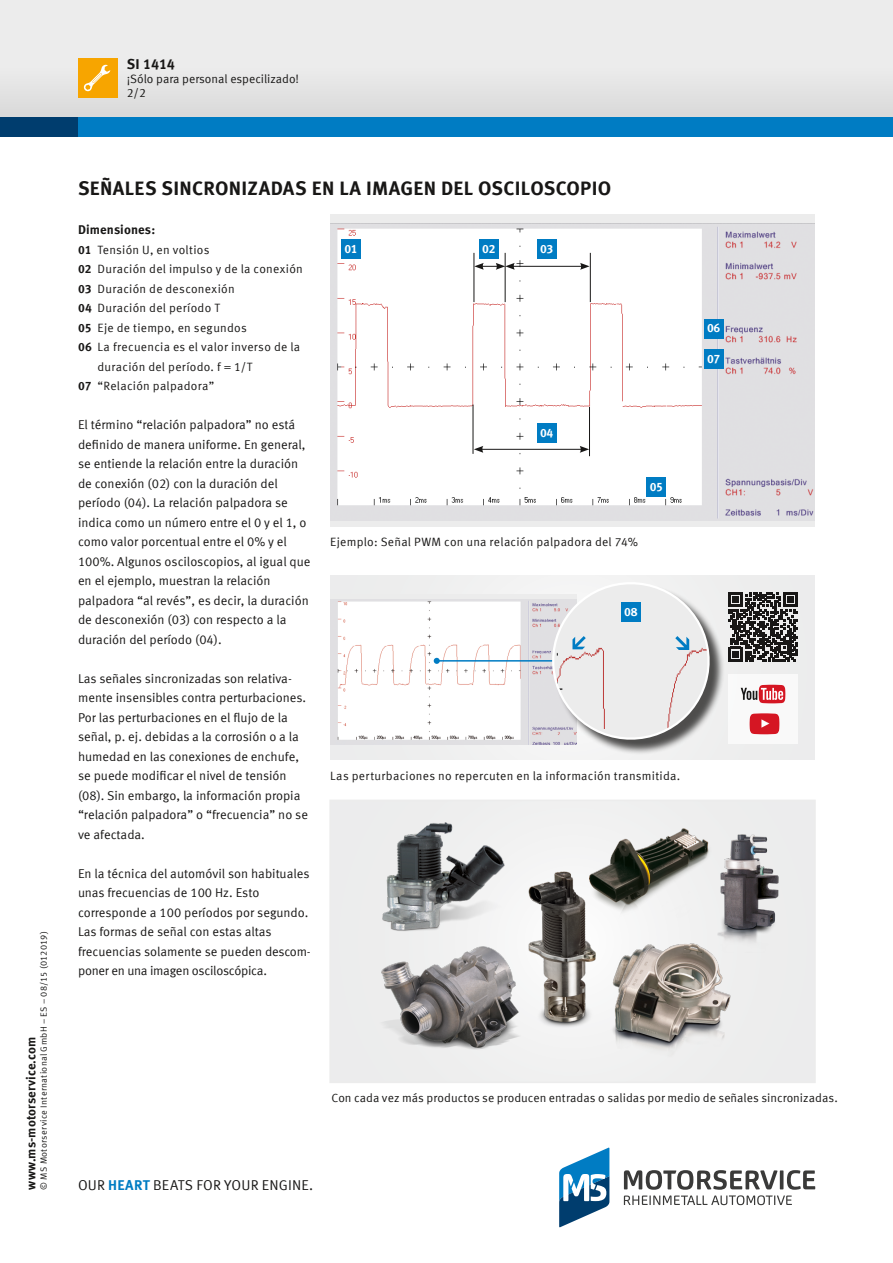
<style>
.page{position:relative;width:893px;height:1263px;background:#fff}
.page>*{position:absolute;margin:0;border:0;box-sizing:border-box;transform-origin:0 0}
.t1{font:700 19.5px "Meta Offc Pro";letter-spacing:.015em;color:#181716}
.t2{font:14.25px "Meta Offc Pro Norm";letter-spacing:.01em;color:#181716}
.t3{font:700 14.25px "Meta Offc Pro";letter-spacing:-.015em;color:#181716}
.t4{font:12.75px/19.5px "Meta Offc Pro Norm";color:#181716}
.t5{font:700 12.75px "Meta Offc Pro";letter-spacing:.01em;color:#181716}
.t6{font:12px "Meta Offc Pro Norm";letter-spacing:.02em;color:#181716}
.t7{font:12px "Meta Offc Pro Norm";color:#181716}
.t8{font:700 12px "Meta Offc Pro";letter-spacing:-.025em;color:#fff}
.t9{font:9px "Meta Offc Pro Norm";letter-spacing:.03em;color:#181716}
.s1{font-family:"Meta Offc Pro";font-weight:700}
.s2{font-family:"Meta Offc Pro Norm";font-weight:400;font-size:12.9px;color:#181716}
.s3{font-family:"Meta Offc Pro";font-weight:700;color:#007cc3}
</style>
<div class="page">
<svg style="left:559px;top:1147px;width:50px;height:80px"></svg>
<svg style="left:624px;top:1170px;width:191px;height:35px"></svg>
<div style="left:0;top:0;width:893px;height:127px;background:#ececec"></div>
<div style="left:0;top:68px;width:893px;height:49px;background:#e2e2e2"></div>
<div style="left:0;top:117px;width:893px;height:19px;background:#003d6e"></div>
<div style="left:78px;top:117px;width:815px;height:19px;background:#007cc3"></div>
<div style="left:78px;top:58px;width:39px;height:39px;background:#f7a500"></div>
<svg style="left:83px;top:64px;width:27px;height:28px"></svg>
<div style="left:330px;top:575px;width:485px;height:185px;background:#ededed"></div>
<img style="left:330px;top:599px;width:212px;height:146px">
<hr style="left:437px;top:660px;width:194px;height:2px;background:#007cc3">
<svg style="left:434px;top:658px;width:6px;height:6px"></svg>
<div style="left:554px;top:584px;width:171px;height:171px;background:#181716;opacity:.75"></div>
<div style="left:330px;top:800px;width:485px;height:282px;background:#ededed"></div>
<div style="left:329px;top:800px;width:487px;height:283px;border:2px solid #ececec"></div>
<div style="left:330px;top:214px;width:485px;height:312px;background:#ececec"></div>
<img style="left:330px;top:223px;width:485px;height:297px">
<hr style="left:589px;top:407px;width:1px;height:49px;background:#181716">
<hr style="left:473px;top:405px;width:1px;height:49px;background:#181716">
<hr style="left:481px;top:449px;width:101px;height:1px;background:#181716">
<svg style="left:474px;top:446px;width:9px;height:7px"></svg>
<svg style="left:580px;top:446px;width:9px;height:7px"></svg>
<hr style="left:474px;top:253px;width:1px;height:49px;background:#181716">
<hr style="left:505px;top:253px;width:1px;height:49px;background:#181716">
<hr style="left:590px;top:253px;width:1px;height:49px;background:#181716">
<hr style="left:512px;top:266px;width:70px;height:1px;background:#181716">
<svg style="left:474px;top:263px;width:41px;height:7px"></svg>
<svg style="left:580px;top:263px;width:10px;height:7px"></svg>
<svg style="left:728px;top:592px;width:70px;height:69px"></svg>
<div style="left:728px;top:674px;width:70px;height:69px;background:#fff"></div>
<svg style="left:750px;top:713px;width:29px;height:21px"></svg>
<svg style="left:741px;top:685px;width:44px;height:18px"></svg>
<img style="left:381px;top:959px;width:132px;height:90px">
<img style="left:613px;top:925px;width:118px;height:124px">
<img style="left:382px;top:822px;width:123px;height:137px">
<img style="left:606px;top:828px;width:102px;height:97px">
<img style="left:708px;top:834px;width:71px;height:118px">
<img style="left:507px;top:867px;width:106px;height:171px">
<div style="left:341px;top:239px;width:20px;height:20px;background:#007cc3"></div>
<div style="left:479px;top:239px;width:20px;height:20px;background:#007cc3"></div>
<div style="left:537px;top:239px;width:19px;height:20px;background:#007cc3"></div>
<div style="left:537px;top:423px;width:19px;height:20px;background:#007cc3"></div>
<div style="left:647px;top:477px;width:19px;height:20px;background:#007cc3"></div>
<div style="left:704px;top:319px;width:19px;height:19px;background:#007cc3"></div>
<div style="left:704px;top:350px;width:19px;height:19px;background:#007cc3"></div>
<svg style="left:542px;top:582px;width:177px;height:167px"></svg>
<p class="t3" style="left:127px;top:53px;width:50px">SI 1414</p>
<p class="t6" style="left:127px;top:84px;width:21px">2/2</p>
<p class="t7" style="left:127px;top:70px;width:174px">¡Sólo para personal especilizado!</p>
<p class="t9" style="left:37px;top:1189px;width:260px;rotate:-90deg">© MS Motorservice International GmbH – ES – 08/15 (012019)</p>
<p class="t5" style="left:21px;top:1189px;width:154px;rotate:-90deg">www.ms-motorservice.com</p>
<h1 class="t1" style="left:78px;top:173px;width:535px">SEÑALES SINCRONIZADAS EN LA IMAGEN DEL OSCILOSCOPIO</h1>
<p class="t5" style="left:78px;top:220px;width:79px">Dimensiones:</p>
<p class="t6" style="left:78px;top:240px;width:133px"><span class="s1">01</span> Tensión U, en voltios</p>
<p class="t6" style="left:78px;top:260px;width:226px"><span class="s1">02</span> Duración del impulso y de la conexión</p>
<p class="t6" style="left:78px;top:279px;width:158px"><span class="s1">03</span> Duración de desconexión</p>
<p class="t6" style="left:78px;top:299px;width:143px"><span class="s1">04</span> Duración del período T</p>
<p class="t6" style="left:78px;top:318px;width:170px"><span class="s1">05</span> Eje de tiempo, en segundos</p>
<p class="t6" style="left:78px;top:338px;width:224px"><span class="s1">06</span> La frecuencia es el valor inverso de la</p>
<p class="t6" style="left:97px;top:357px;width:156px">duración del período. f = 1/T</p>
<p class="t6" style="left:78px;top:377px;width:138px"><span class="s1">07</span> “Relación palpadora”</p>
<p class="t4" style="left:78px;top:414px;width:234px">El término “relación palpadora” no está definido de manera uniforme. En general, se entiende la relación entre la duración de conexión (02) con la duración del período (04). La relación palpadora se indica como un número entre el 0 y el 1, o como valor porcentual entre el 0% y el 100%. Algunos osciloscopios, al igual que en el ejemplo, muestran la relación palpadora “al revés”, es decir, la duración de desconexión (03) con respecto a la duración del período (04).</p>
<p class="t4" style="left:78px;top:667px;width:232px">Las señales sincronizadas son relativa&shy;mente insensibles contra perturbaciones.<br>Por las perturbaciones en el flujo de la señal, p. ej. debidas a la corrosión o a la humedad en las conexiones de enchufe, se puede modificar el nivel de tensión (08). Sin embargo, la información propia “relación palpadora” o “frecuencia” no se ve afectada.</p>
<p class="t4" style="left:78px;top:862px;width:234px">En la técnica del automóvil son habituales unas frecuencias de 100 Hz. Esto corresponde a 100 períodos por segundo.<br>Las formas de señal con estas altas frecuencias solamente se pueden descom&shy;poner en una imagen osciloscópica.</p>
<p class="t8" style="left:344px;top:239px;width:15px">0 1<span class="s2">1</span></p>
<p class="t8" style="left:482px;top:239px;width:15px">02</p>
<p class="t8" style="left:540px;top:239px;width:15px">03</p>
<p class="t8" style="left:540px;top:423px;width:15px">04</p>
<p class="t8" style="left:650px;top:477px;width:15px">05</p>
<p class="t6" style="left:330px;top:533px;width:310px">Ejemplo: Señal PWM con una relación palpadora del 74%</p>
<p class="t8" style="left:624px;top:602px;width:15px">08</p>
<p class="t6" style="left:330px;top:767px;width:352px">Las perturbaciones no repercuten en la información transmitida.</p>
<p class="t8" style="left:707px;top:319px;width:15px">06</p>
<p class="t8" style="left:707px;top:349px;width:15px">07</p>
<p class="t7" style="left:331px;top:1089px;width:508px">Con cada vez más productos se producen entradas o salidas por medio de señales sincronizadas.</p>
<p class="t2" style="left:78px;top:1174px;width:237px">OUR <span class="s3">HEART</span> BEATS FOR YOUR ENGINE.</p>
</div>
